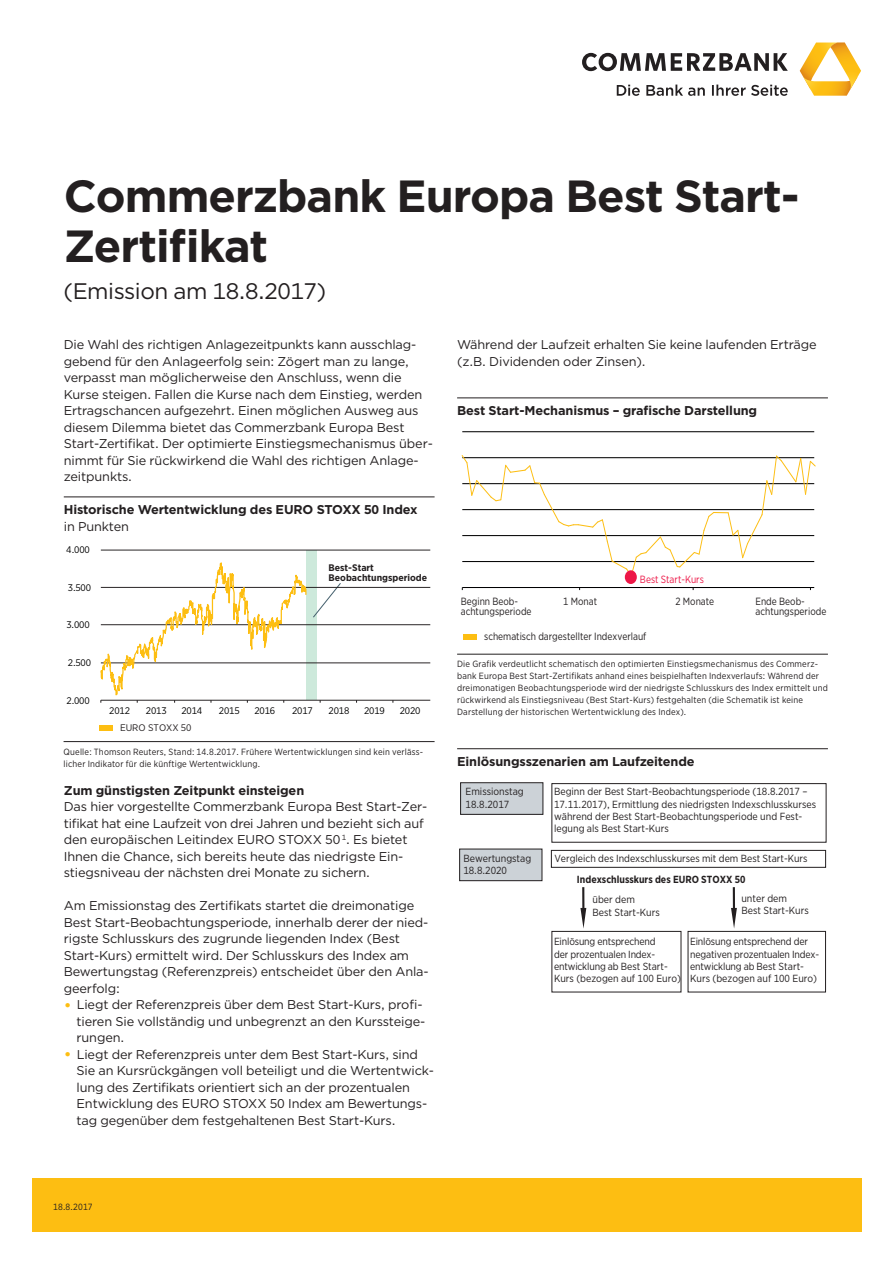
<style>
.page{position:relative;width:893px;height:1263px;background:#fff}
.page>*{position:absolute;margin:0;border:0;box-sizing:border-box;transform-origin:0 0}
.HL1_Goth_Bold_30pt_s{font:700 45px "Gotham";letter-spacing:-.02em;color:#231f20}
.SL_Goth_Book_15pt_au{font:22.5px "Gotham";letter-spacing:-.02em;color:#231f20}
.COPY_Goth_Book_8_5pt{font:12.75px/16.5px "Gotham";letter-spacing:-.01em;color:#231f20}
.TAB_NAME-GRAFIK_NAME{font:700 12.75px "Gotham";letter-spacing:-.01em;color:#231f20}
.ZHL2_Goth_Bold_8_5pt{font:700 12.75px "Gotham";letter-spacing:-.01em;color:#231f20}
.ZHL2_Goth_Bold_8_5pt-2{font:12.75px "Gotham";letter-spacing:-.01em;color:#231f20}
.t1{font:10.5px/10.5px "Gotham Narrow";color:#231f20;scale:.93 1}
.t2{font:10.5px "Gotham Narrow";color:#ed1747;scale:.93 1}
.t3{font:10.35px/12.3px "Gotham Narrow";color:#231f20}
.t4{font:9.6px "Gotham Narrow";letter-spacing:-.015em;color:#000001;scale:1.05 1}
.t5{font:700 9.6px/9.6px "Gotham Narrow";color:#231f20;scale:1.05 1}
.t6{font:9.6px "Gotham Narrow";color:#231f20;scale:1.05 1}
.DISCLAIMER_mit_Linie{font:9px/12px "Gotham Narrow";letter-spacing:.02em;color:#231f20}
.s1{font-size:16.5px;color:#fdbe12}
.s2{font-weight:700}
</style>
<div class="page">
<svg style="left:582px;top:53px;width:206px;height:18px"></svg>
<svg style="left:800px;top:43px;width:61px;height:53px"></svg>
<svg style="left:617px;top:85px;width:171px;height:11px"></svg>
<div style="left:32px;top:1178px;width:829px;height:53px;background:#fdbe12"></div>
<hr style="left:64px;top:497px;width:371px;height:1px;background:#231f20">
<hr style="left:457px;top:398px;width:371px;height:1px;background:#231f20">
<hr style="left:457px;top:654px;width:371px;height:1px;background:#231f20">
<hr style="left:457px;top:748px;width:371px;height:1px;background:#231f20">
<div style="left:99px;top:726px;width:14px;height:5px;background:#fdbe12"></div>
<div style="left:306px;top:550px;width:10px;height:150px;background:#cde9db"></div>
<hr style="left:101px;top:663px;width:329px;height:1px;background:#231f20">
<hr style="left:101px;top:624px;width:329px;height:1px;background:#231f20">
<hr style="left:101px;top:587px;width:329px;height:1px;background:#231f20">
<hr style="left:101px;top:550px;width:329px;height:1px;background:#231f20">
<hr style="left:101px;top:700px;width:329px;height:1px;background:#231f20">
<svg style="left:100px;top:556px;width:241px;height:147px"></svg>
<div style="left:552px;top:783px;width:274px;height:59px;border:1px solid #231f20"></div>
<div style="left:461px;top:783px;width:82px;height:31px;background:#ccd2d7"></div>
<div style="left:460px;top:782px;width:83px;height:33px;border:1px solid #231f20"></div>
<div style="left:552px;top:931px;width:129px;height:61px;border:1px solid #231f20"></div>
<svg style="left:580px;top:887px;width:6px;height:41px"></svg>
<div style="left:551px;top:850px;width:275px;height:17px;border:1px solid #231f20"></div>
<div style="left:688px;top:931px;width:138px;height:61px;border:1px solid #231f20"></div>
<svg style="left:731px;top:887px;width:6px;height:41px"></svg>
<div style="left:460px;top:849px;width:82px;height:32px;background:#ccd2d7"></div>
<div style="left:459px;top:849px;width:83px;height:32px;border:1px solid #231f20"></div>
<hr style="left:64px;top:741px;width:371px;height:1px;background:#231f20">
<div style="left:464px;top:634px;width:13px;height:6px;background:#fdbe12"></div>
<hr style="left:462px;top:431px;width:352px;height:1px;background:#000001">
<hr style="left:462px;top:587px;width:352px;height:1px;background:#000001">
<svg style="left:461px;top:455px;width:355px;height:119px"></svg>
<div style="left:625px;top:570px;width:12px;height:14px;background:#ed1747;border-radius:50%"></div>
<p class="HL1_Goth_Bold_30pt_s" style="left:64px;top:166px;width:737px">Commerzbank Europa Best Start-</p>
<p class="HL1_Goth_Bold_30pt_s" style="left:64px;top:216px;width:206px">Zertifikat</p>
<p class="SL_Goth_Book_15pt_au" style="left:63px;top:277px;width:264px">(Emission am 18.8.2017)</p>
<p class="COPY_Goth_Book_8_5pt" style="left:64px;top:336px;width:371px">Die Wahl des richtigen Anlagezeitpunkts kann ausschlag&shy;gebend für den Anlageerfolg sein: Zögert man zu lange, verpasst man möglicherweise den Anschluss, wenn die Kurse steigen. Fallen die Kurse nach dem Einstieg, werden Ertragschancen aufgezehrt. Einen möglichen Ausweg aus diesem Dilemma bietet das Commerzbank Europa Best Start-Zertifikat. Der optimierte Einstiegsmechanismus über&shy;nimmt für Sie rückwirkend die Wahl des richtigen Anlage&shy;zeitpunkts.</p>
<p class="TAB_NAME-GRAFIK_NAME" style="left:64px;top:501px;width:355px">Historische Wertentwicklung des EURO STOXX 50 Index</p>
<p class="ZHL2_Goth_Bold_8_5pt-2" style="left:64px;top:518px;width:67px">in Punkten</p>
<p class="t4" style="left:66px;top:544px;width:24px">4.000</p>
<p class="t4" style="left:68px;top:581px;width:24px">3.500</p>
<p class="t4" style="left:67px;top:619px;width:24px">3.000</p>
<p class="t4" style="left:68px;top:657px;width:24px">2.500</p>
<p class="t4" style="left:67px;top:694px;width:24px">2.000</p>
<p class="t5" style="left:329px;top:563px;width:95px">Best-Start<br>Beobachtungsperiode</p>
<p class="t4" style="left:109px;top:704px;width:21px">2012</p>
<p class="t4" style="left:146px;top:704px;width:21px">2013</p>
<p class="t4" style="left:181px;top:704px;width:21px">2014</p>
<p class="t4" style="left:219px;top:704px;width:21px">2015</p>
<p class="t4" style="left:254px;top:704px;width:21px">2016</p>
<p class="t4" style="left:292px;top:704px;width:21px">2017</p>
<p class="t4" style="left:329px;top:704px;width:21px">2018</p>
<p class="t4" style="left:364px;top:704px;width:21px">2019</p>
<p class="t4" style="left:400px;top:704px;width:21px">2020</p>
<p class="t6" style="left:120px;top:722px;width:70px">EURO STOXX 50</p>
<p class="DISCLAIMER_mit_Linie" style="left:64px;top:745px;width:361px">Quelle: Thomson Reuters, Stand: 14.8.2017. Frühere Wertentwicklungen sind kein verläss&shy;licher Indikator für die künftige Wertentwicklung.</p>
<p class="ZHL2_Goth_Bold_8_5pt" style="left:64px;top:782px;width:242px">Zum günstigsten Zeitpunkt einsteigen</p>
<p class="COPY_Goth_Book_8_5pt" style="left:64px;top:798px;width:365px">Das hier vorgestellte Commerzbank Europa Best Start-Zer&shy;tifikat hat eine Laufzeit von drei Jahren und bezieht sich auf den europäischen Leitindex EURO STOXX 50 <sup>1</sup>. Es bietet Ihnen die Chance, sich bereits heute das niedrigste Ein&shy;stiegsniveau der nächsten drei Monate zu sichern.</p>
<p class="COPY_Goth_Book_8_5pt" style="left:64px;top:897px;width:366px">Am Emissionstag des Zertifikats startet die dreimonatige Best Start-Beobachtungsperiode, innerhalb derer der nied&shy;rigste Schlusskurs des zugrunde liegenden Index (Best Start-Kurs) ermittelt wird. Der Schlusskurs des Index am Bewertungstag (Referenzpreis) entscheidet über den Anla&shy;geerfolg:</p>
<p class="COPY_Goth_Book_8_5pt" style="left:77px;top:996px;width:350px;text-indent:-13px"><span class="s1">•</span> Liegt der Referenzpreis über dem Best Start-Kurs, profi&shy;tieren Sie vollständig und unbegrenzt an den Kurssteige&shy;rungen.</p>
<p class="COPY_Goth_Book_8_5pt" style="left:77px;top:1046px;width:359px;text-indent:-13px"><span class="s1">•</span> Liegt der Referenzpreis unter dem Best Start-Kurs, sind Sie an Kursrückgängen voll beteiligt und die Wertentwick&shy;lung des Zertifikats orientiert sich an der prozentualen Entwicklung des EURO STOXX 50 Index am Bewertungs&shy;tag gegenüber dem festgehaltenen Best Start-Kurs.</p>
<p class="COPY_Goth_Book_8_5pt" style="left:457px;top:336px;width:361px">Während der Laufzeit erhalten Sie keine laufenden Erträge (z.B. Dividenden oder Zinsen).</p>
<p class="TAB_NAME-GRAFIK_NAME" style="left:457px;top:402px;width:302px">Best Start-Mechanismus – grafische Darstellung</p>
<p class="t2" style="left:640px;top:572px;width:70px">Best Start-Kurs</p>
<p class="t1" style="left:461px;top:595px;width:78px">Beginn Beob&shy;achtungsperiode</p>
<p class="t1" style="left:563px;top:595px;width:38px">1 Monat</p>
<p class="t1" style="left:675px;top:595px;width:43px">2 Monate</p>
<p class="t1" style="left:484px;top:631px;width:176px">schematisch dargestellter Indexverlauf</p>
<p class="t1" style="left:755px;top:595px;width:78px">Ende Beob&shy;achtungsperiode</p>
<p class="DISCLAIMER_mit_Linie" style="left:457px;top:658px;width:372px">Die Grafik verdeutlicht schematisch den optimierten Einstiegsmechanismus des Commerz&shy;bank Europa Best Start-Zertifikats anhand eines beispielhaften Indexverlaufs: Während der dreimonatigen Beobachtungsperiode wird der niedrigste Schlusskurs des Index ermittelt und rückwirkend als Einstiegsniveau (Best Start-Kurs) festgehalten (die Schematik ist keine Darstellung der historischen Wertentwicklung des Index).</p>
<p class="TAB_NAME-GRAFIK_NAME" style="left:457px;top:753px;width:239px">Einlösungsszenarien am Laufzeitende</p>
<p class="t3" style="left:466px;top:785px;width:60px">Emissionstag<br>18.8.2017</p>
<p class="t3" style="left:554px;top:785px;width:264px">Beginn der Best Start-Beobachtungsperiode (18.8.2017 – 17.11.2017), Ermittlung des niedrigsten Indexschlusskurses während der Best Start-Beobachtungsperiode und Fest&shy;legung als Best Start-Kurs</p>
<p class="t3" style="left:463px;top:852px;width:69px">Bewertungstag<br>18.8.2020</p>
<p class="t3" style="left:577px;top:848px;width:232px;line-height:20.9px;text-indent:-22px">Vergleich des Indexschlusskurses mit dem Best Start-Kurs<br><span class="s2">Indexschlusskurs des EURO STOXX 50</span></p>
<p class="t3" style="left:592px;top:893px;width:69px">über dem<br>Best Start-Kurs</p>
<p class="t3" style="left:554px;top:935px;width:128px">Einlösung entsprechend<br>der prozentualen Index&shy;entwicklung ab Best Start-<br>Kurs (bezogen auf 100 Euro)</p>
<p class="t3" style="left:741px;top:892px;width:69px">unter dem<br>Best Start-Kurs</p>
<p class="t3" style="left:690px;top:935px;width:131px">Einlösung entsprechend der negativen prozentualen Index&shy;entwicklung ab Best Start-<br>Kurs (bezogen auf 100 Euro)</p>
<p class="DISCLAIMER_mit_Linie" style="left:53px;top:1200px;width:41px">18.8.2017</p>
</div>
